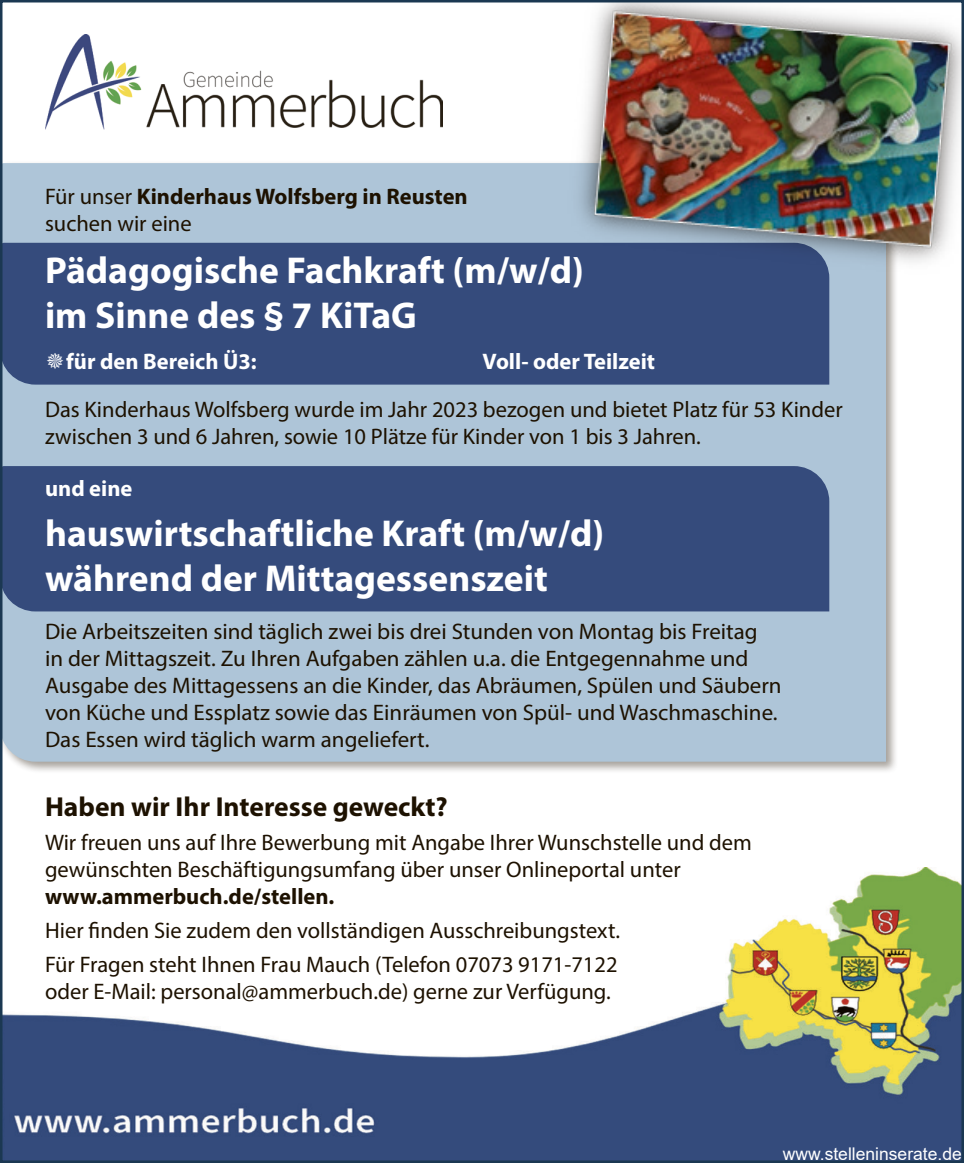
<style>
.page{position:relative;width:964px;height:1163px;background:#fff}
.page>*{position:absolute;margin:0;border:0;box-sizing:border-box;transform-origin:0 0}
.t1{font:700 37.5px/45px "Myriad Pro";color:#fff}
.t2{font:700 27.5px "Myriad Pro";color:#1d1100}
.t3{font:22.5px/27px "Myriad Pro";color:#1d1100}
.t4{font:700 22.5px/27px "Myriad Pro";color:#1d1100}
.t5{font:700 22.5px "Myriad Pro";color:#fff}
.t6{font:17.5px "Arial";color:#fff}
.s1{font-weight:400}
.s2{font-weight:700}
</style>
<div class="page">
<img style="left:3px;top:867px;width:958px;height:292px">
<div style="left:0;top:160px;width:898px;height:614px;background:#1d1100;opacity:.4"></div>
<div style="left:3px;top:163px;width:883px;height:598px;background:#aec5d8"></div>
<div style="left:3px;top:243px;width:826px;height:141px;background:#354b7c"></div>
<div style="left:3px;top:466px;width:826px;height:145px;background:#354b7c"></div>
<img style="left:45px;top:35px;width:398px;height:95px">
<img style="left:560px;top:0;width:404px;height:280px">
<svg style="left:47px;top:352px;width:16px;height:17px"></svg>
<p class="t4" style="left:45px;top:182px;width:424px"><span class="s1">Für unser</span> Kinderhaus Wolfsberg in Reusten <span class="s1">suchen wir eine</span></p>
<p class="t1" style="left:45px;top:246px;width:540px">Pädagogische Fachkraft (m/w/d) im Sinne des § 7 KiTaG</p>
<p class="t5" style="left:66px;top:347px;width:192px">für den Bereich Ü3:</p>
<p class="t5" style="left:483px;top:347px;width:174px">Voll- oder Teilzeit</p>
<p class="t3" style="left:45px;top:396px;width:799px">Das Kinderhaus Wolfsberg wurde im Jahr 2023 bezogen und bietet Platz für 53 Kinder zwischen 3 und 6 Jahren, sowie 10 Plätze für Kinder von 1 bis 3 Jahren.</p>
<p class="t5" style="left:45px;top:474px;width:89px">und eine</p>
<p class="t1" style="left:45px;top:509px;width:561px">hauswirtschaftliche Kraft (m/w/d) während der Mittagessenszeit</p>
<p class="t3" style="left:45px;top:617px;width:738px">Die Arbeitszeiten sind täglich zwei bis drei Stunden von Montag bis Freitag<br>in der Mittagszeit. Zu Ihren Aufgaben zählen u.a. die Entgegennahme und Ausgabe des Mittagessens an die Kinder, das Abräumen, Spülen und Säubern von Küche und Essplatz sowie das Einräumen von Spül- und Waschmaschine.<br>Das Essen wird täglich warm angeliefert.</p>
<p class="t2" style="left:45px;top:788px;width:404px">Haben wir Ihr Interesse geweckt?</p>
<p class="t3" style="left:45px;top:828px;width:708px">Wir freuen uns auf Ihre Bewerbung mit Angabe Ihrer Wunschstelle und dem gewünschten Beschäftigungsumfang über unser Onlineportal unter <span class="s2">www.ammerbuch.de/stellen.</span></p>
<p class="t3" style="left:45px;top:916px;width:576px">Hier finden Sie zudem den vollständigen Ausschreibungstext.</p>
<p class="t3" style="left:45px;top:950px;width:574px">Für Fragen steht Ihnen Frau Mauch (Telefon 07073 9171-7122 oder E-Mail: personal@ammerbuch.de) gerne zur Verfügung.</p>
<p class="t6" style="left:783px;top:1142px;width:180px">www.stelleninserate.de</p>
</div>
